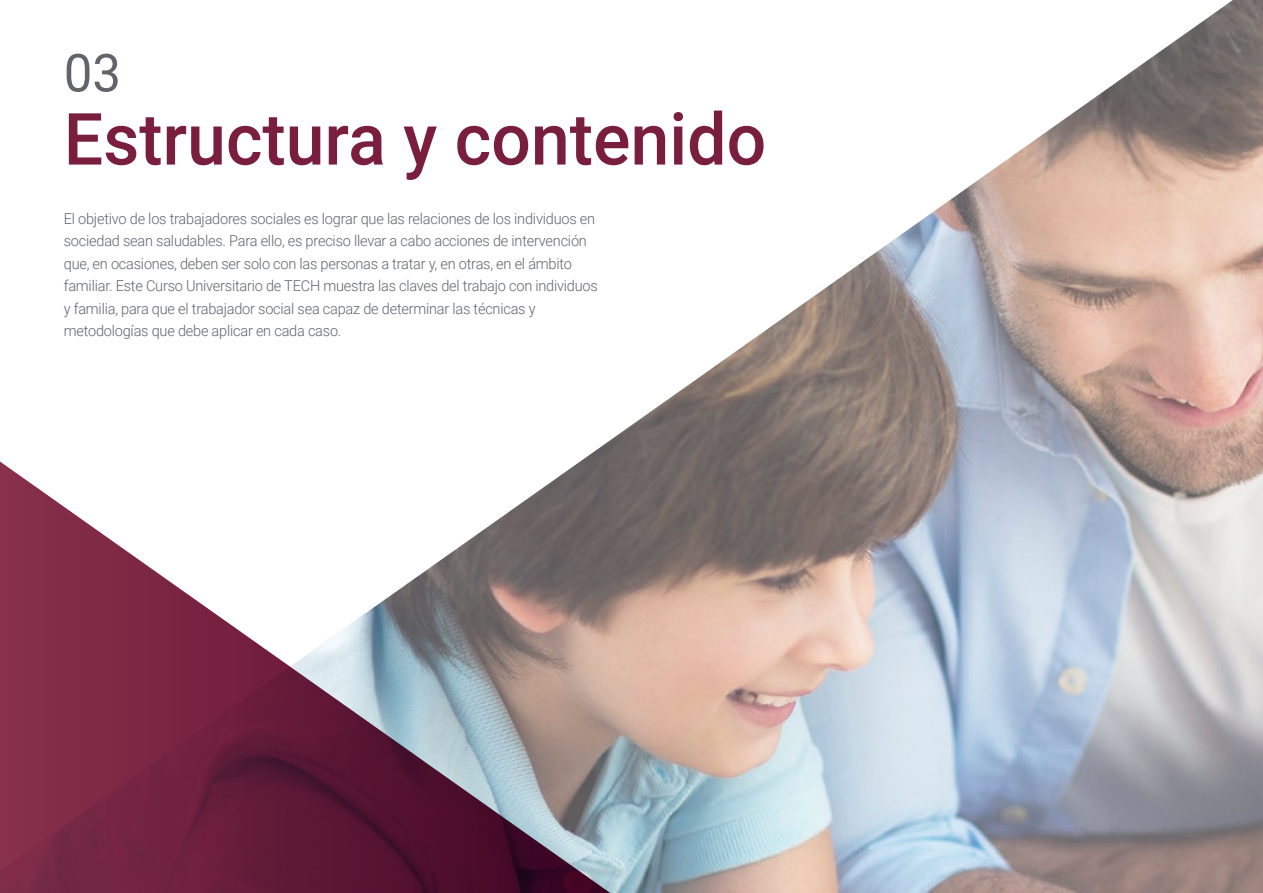
<style>
.page{position:relative;width:1263px;height:893px;background:#fff}
.page>*{position:absolute;margin:0;border:0;box-sizing:border-box;transform-origin:0 0}
.t1{font:500 72px "Roboto";color:#791e3c}
.t2{font:52.5px "Roboto";color:#61646a}
.t3{font:300 15px/22.5px "Roboto";letter-spacing:-.015em;color:#61646a}
</style>
<div class="page">
<img style="left:602px;top:0;width:661px;height:893px">
<svg style="left:0;top:446px;width:640px;height:447px"></svg>
<h2 class="t2" style="left:64px;top:36px;width:59px">03</h2>
<h1 class="t1" style="left:64px;top:89px;width:704px">Estructura y contenido</h1>
<p class="t3" style="left:64px;top:207px;width:536px">El objetivo de los trabajadores sociales es lograr que las relaciones de los individuos en sociedad sean saludables. Para ello, es preciso llevar a cabo acciones de intervención que, en ocasiones, deben ser solo con las personas a tratar y, en otras, en el ámbito familiar. Este Curso Universitario de TECH muestra las claves del trabajo con individuos y familia, para que el trabajador social sea capaz de determinar las técnicas y metodologías que debe aplicar en cada caso.</p>
</div>
